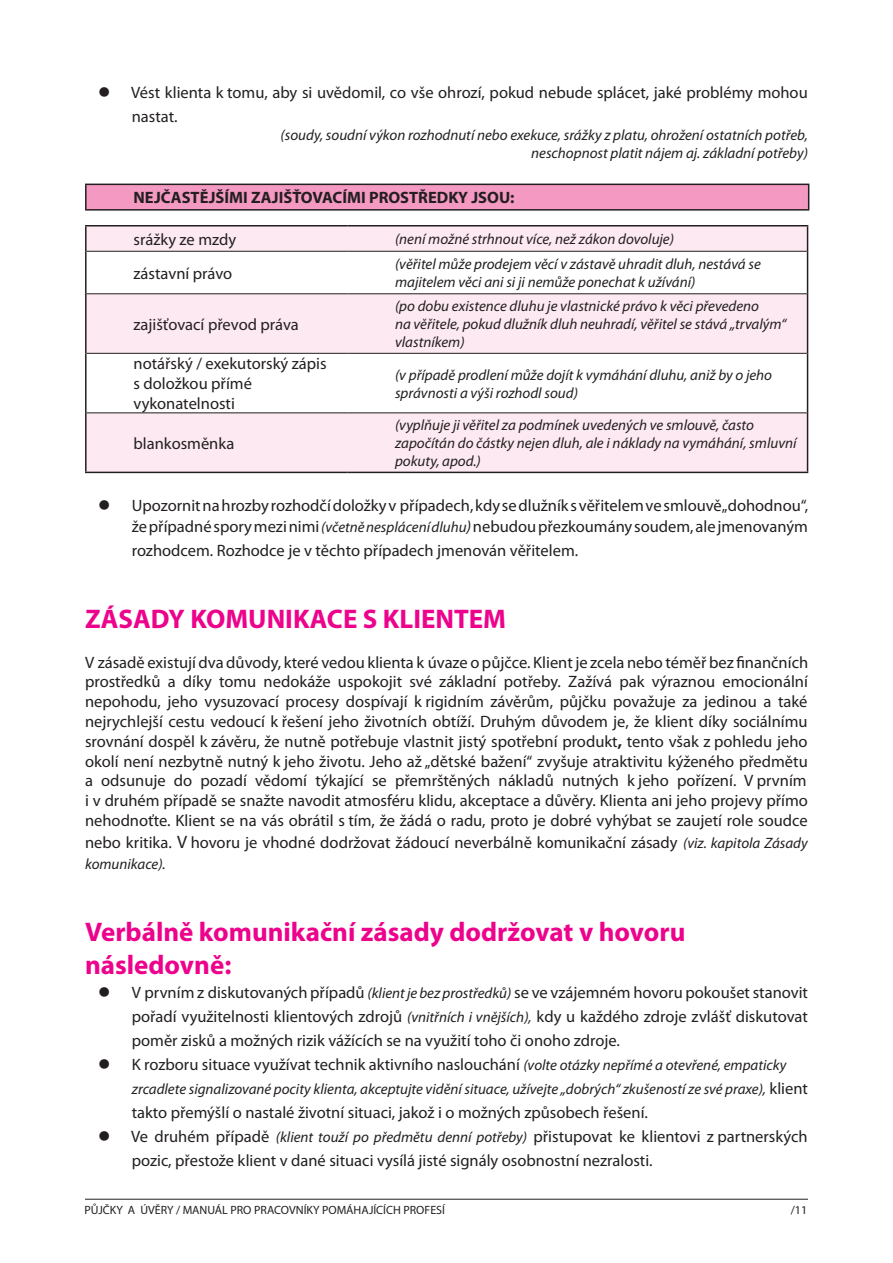
<style>
.page{position:relative;width:893px;height:1263px;background:#fff}
.page>*{position:absolute;margin:0;border:0;box-sizing:border-box;transform-origin:0 0}
.t1{font:700 27px/32.4px "Myriad Pro";color:#ed028c}
.t2{font:16.5px/19.8px "Myriad Pro";color:#231f20}
.t3{font:700 16.5px "Myriad Pro";color:#231f20}
.t4{font:italic 15px/18px "Myriad Pro";color:#231f20}
.t5{font:12px "Myriad Pro";color:#231f20}
.s1{font-style:italic;font-size:15px}
.s2{font-style:italic}
.s3{font-weight:700}
.s4{font-size:18px}
.s5{font-style:normal;font-size:16.5px}
</style>
<div class="page">
<hr style="left:85px;top:1199px;width:723px;height:1px;background:#231f20">
<div style="left:86px;top:184px;width:723px;height:26px;background:#f499c2"></div>
<hr style="left:85px;top:184px;width:724px;height:1px;background:#231f20">
<hr style="left:85px;top:209px;width:724px;height:2px;background:#231f20">
<hr style="left:85px;top:185px;width:2px;height:24px;background:#231f20">
<svg style="left:808px;top:185px;width:1px;height:24px"></svg>
<svg style="left:87px;top:226px;width:720px;height:246px;fill:#fce9f1"></svg>
<hr style="left:87px;top:251px;width:260px;height:1px;background:#231f20">
<hr style="left:347px;top:251px;width:460px;height:1px;background:#231f20">
<hr style="left:87px;top:293px;width:260px;height:1px;background:#231f20">
<hr style="left:347px;top:293px;width:460px;height:1px;background:#231f20">
<hr style="left:87px;top:353px;width:260px;height:1px;background:#231f20">
<hr style="left:347px;top:353px;width:460px;height:1px;background:#231f20">
<hr style="left:87px;top:412px;width:260px;height:1px;background:#231f20">
<hr style="left:347px;top:412px;width:460px;height:1px;background:#231f20">
<svg style="left:807px;top:226px;width:1px;height:25px"></svg>
<hr style="left:807px;top:251px;width:1px;height:43px;background:#231f20">
<hr style="left:807px;top:294px;width:1px;height:59px;background:#231f20">
<hr style="left:807px;top:353px;width:1px;height:60px;background:#231f20">
<hr style="left:85px;top:225px;width:262px;height:1px;background:#231f20">
<hr style="left:347px;top:225px;width:461px;height:1px;background:#231f20">
<hr style="left:85px;top:472px;width:262px;height:1px;background:#231f20">
<hr style="left:347px;top:472px;width:461px;height:1px;background:#231f20">
<hr style="left:85px;top:226px;width:2px;height:25px;background:#231f20">
<hr style="left:85px;top:251px;width:2px;height:43px;background:#231f20">
<hr style="left:85px;top:294px;width:2px;height:59px;background:#231f20">
<hr style="left:85px;top:353px;width:2px;height:60px;background:#231f20">
<hr style="left:85px;top:413px;width:2px;height:59px;background:#231f20">
<hr style="left:807px;top:413px;width:1px;height:59px;background:#231f20">
<p class="t2" style="left:132px;top:81px;width:677px;line-height:24px;text-indent:-34px">● Vést klienta k tomu, aby si uvědomil, co vše ohrozí, pokud nebude splácet, jaké problémy mohou nastat.</p>
<p class="t4" style="left:281px;top:126px;width:529px;text-align:right">(soudy, soudní výkon rozhodnutí nebo exekuce, srážky z platu, ohrožení ostatních potřeb, neschopnost platit nájem aj. základní potřeby)</p>
<p class="t3" style="left:134px;top:188px;width:382px">NEJČASTĚJŠÍMI ZAJIŠŤOVACÍMI PROSTŘEDKY JSOU:</p>
<p class="t2" style="left:134px;top:230px;width:104px">srážky ze mzdy</p>
<p class="t4" style="left:395px;top:231px;width:280px">(není možné strhnout více, než zákon dovoluje)</p>
<p class="t2" style="left:134px;top:264px;width:100px">zástavní právo</p>
<p class="t4" style="left:395px;top:255px;width:367px">(věřitel může prodejem věcí v zástavě uhradit dluh, nestává se majitelem věci ani si ji nemůže ponechat k užívání)</p>
<p class="t2" style="left:134px;top:315px;width:167px">zajišťovací převod práva</p>
<p class="t4" style="left:395px;top:297px;width:393px">(po dobu existence dluhu je vlastnické právo k věci převedeno<br>na věřitele, pokud dlužník dluh neuhradí, věřitel se stává „trvalým“ vlastníkem)</p>
<p class="t2" style="left:134px;top:354px;width:195px">notářský / exekutorský zápis s doložkou přímé vykonatelnosti</p>
<p class="t4" style="left:395px;top:366px;width:379px">(v případě prodlení může dojít k vymáhání dluhu, aniž by o jeho správnosti a výši rozhodl soud)</p>
<p class="t2" style="left:134px;top:433px;width:102px">blankosměnka</p>
<p class="t4" style="left:395px;top:416px;width:403px">(vyplňuje ji věřitel za podmínek uvedených ve smlouvě, často započítán do částky nejen dluh, ale i náklady na vymáhání, smluvní pokuty, apod.)</p>
<p class="t2" style="left:98px;top:495px;width:711px;line-height:21px;text-align:right">● Upozornit na hrozby rozhodčí doložkyv případech, kdy se dlužník s věřitelem ve smlouvě „dohodnou“, že případné spory mezi nimi<span class="s1">(včetně nesplácení dluhu</span><span class="s2">)</span> nebudou přezkoumány soudem, ale jmenovaným</p>
<p class="t2" style="left:132px;top:541px;width:448px">rozhodcem. Rozhodce je v těchto případech jmenován věřitelem.</p>
<h1 class="t1" style="left:85px;top:603px;width:423px">ZÁSADY KOMUNIKACE S KLIENTEM</h1>
<p class="t2" style="left:85px;top:652px;width:725px;text-align:justify">V zásadě existují dva důvody, které vedou klienta k úvaze o půjčce. Klient je zcela nebo téměř bez finančních prostředků a díky tomu nedokáže uspokojit své základní potřeby. Zažívá pak výraznou emocionální nepohodu, jeho vysuzovací procesy dospívají k rigidním závěrům, půjčku považuje za jedinou a také nejrychlejší cestu vedoucí k řešení jeho životních obtíží. Druhým důvodem je, že klient díky sociálnímu srovnání dospěl k závěru, že nutně potřebuje vlastnit jistý spotřební produkt<span class="s3">,</span> tento však z pohledu jeho okolí není nezbytně nutný k jeho životu. Jeho až „dětské bažení“ zvyšuje atraktivitu kýženého předmětu a odsunuje do pozadí vědomí týkající se přemrštěných nákladů nutných k jeho pořízení. V prvním i v druhém případě se snažte navodit atmosféru klidu, akceptace a důvěry. Klienta ani jeho projevy přímo nehodnoťte. Klient se na vás obrátil s tím, že žádá o radu, proto je dobré vyhýbat se zaujetí role soudce</p>
<p class="t2" style="left:85px;top:832px;width:724px">nebo kritika. <span class="s4">V</span> hovoru je vhodné dodržovat žádoucí neverbálně komunikační zásady <span class="s1">(viz. kapitola Zásady</span></p>
<p class="t4" style="left:85px;top:855px;width:82px">komunikace).</p>
<h1 class="t1" style="left:85px;top:916px;width:602px">Verbálně komunikační zásady dodržovat v hovoru následovně:</h1>
<p class="t2" style="left:132px;top:980px;width:678px;line-height:24px;text-align:justify;text-indent:-34px">● V prvním z diskutovaných případů <span class="s1">(klient je bez prostředků)</span> se ve vzájemném hovoru pokoušet stanovit pořadí využitelnosti klientových zdrojů <span class="s1">(vnitřních i vnějších),</span> kdy u každého zdroje zvlášť diskutovat poměr zisků a možných rizik vážících se na využití toho či onoho zdroje.</p>
<p class="t2" style="left:98px;top:1054px;width:690px">● K rozboru situace využívat technik aktivního naslouchání <span class="s1">(volte otázky nepřímé a otevřené, empaticky</span></p>
<p class="t4" style="left:132px;top:1080px;width:678px">zrcadlete signalizované pocity klienta, akceptujte vidění situace, užívejte „dobrých“ zkušeností ze své praxe), <span class="s5">klient</span></p>
<p class="t2" style="left:132px;top:1102px;width:518px">takto přemýšlí o nastalé životní situaci, jakož i o možných způsobech řešení.</p>
<p class="t2" style="left:132px;top:1124px;width:677px;line-height:24px;text-indent:-34px">● Ve druhém případě <span class="s1">(klient touží po předmětu denní potřeby)</span> přistupovat ke klientovi z partnerských pozic, přestože klient v dané situaci vysílá jisté signály osobnostní nezralosti.</p>
<p class="t5" style="left:84px;top:1203px;width:362px">PŮJČKY A ÚVĚRY / MANUÁL PRO PRACOVNÍKY POMÁHAJÍCÍCH PROFESÍ</p>
<p class="t5" style="left:791px;top:1203px;width:18px">/11</p>
</div>
